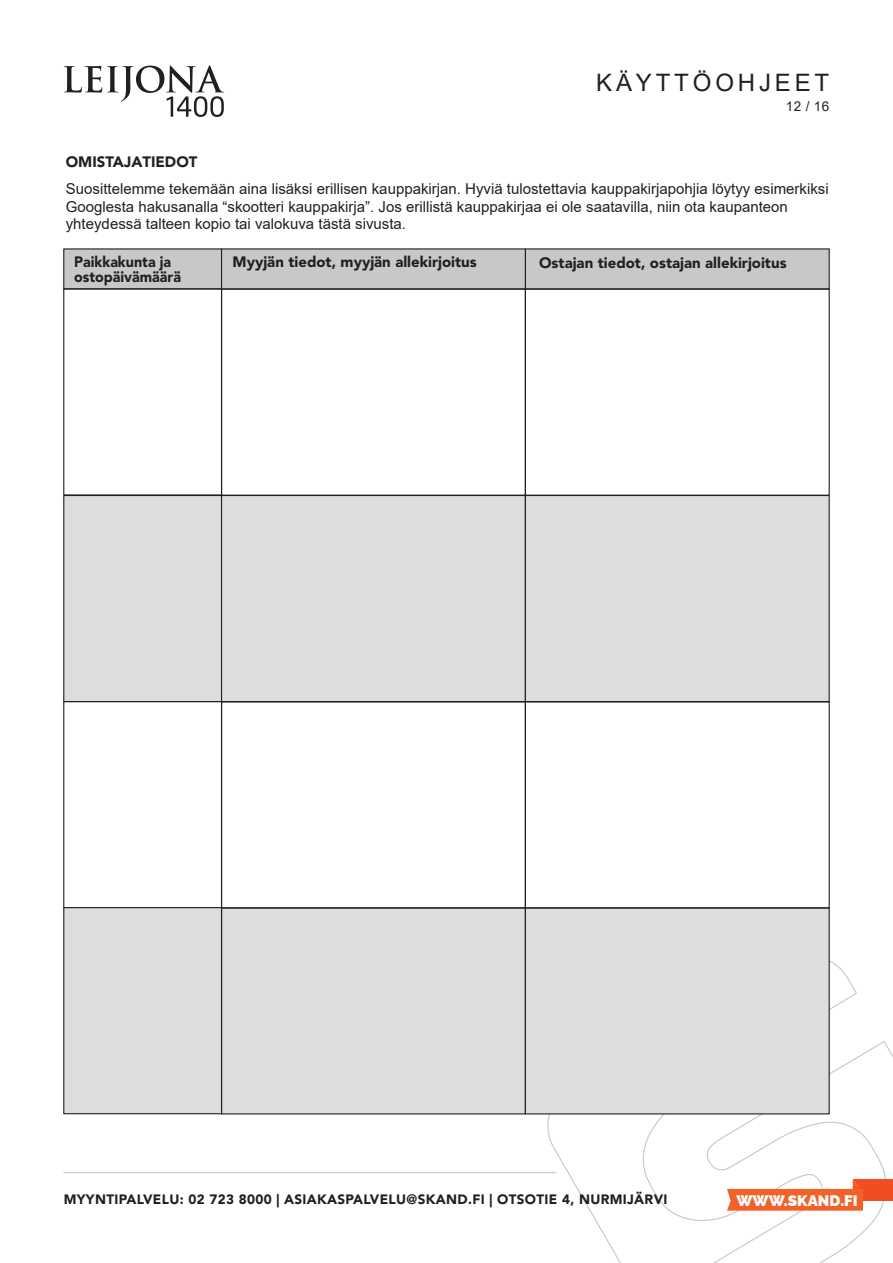
<style>
.page{position:relative;width:893px;height:1263px;background:#fff}
.page>*{position:absolute;margin:0;border:0;box-sizing:border-box;transform-origin:0 0}
.t1{font:24px "Arial";letter-spacing:.16em;color:#231f20}
.t2{font:900 15.3px "Raleway";color:#fff}
.t3{font:15px/17.2px "Arial";color:#231f20}
.t4{font:900 15px "Avenir";color:#231f20}
.t5{font:900 15px/15px "Avenir";color:#231f20;scale:.95 1}
.t6{font:900 13.5px "Avenir";letter-spacing:.025em;color:#231f20}
.t7{font:13.5px "Arial";color:#231f20}
</style>
<div class="page">
<svg style="left:541px;top:960px;width:352px;height:303px"></svg>
<hr style="left:64px;top:1172px;width:492px;height:1px;background:#c7c8ca">
<div style="left:853px;top:1179px;width:40px;height:21px;background:#f04d22"></div>
<svg style="left:727px;top:1179px;width:136px;height:32px"></svg>
<svg style="left:64px;top:65px;width:160px;height:52px"></svg>
<div style="left:63px;top:248px;width:159px;height:41px;background:#c7c8ca"></div>
<div style="left:221px;top:248px;width:305px;height:41px;background:#c7c8ca;border:1px solid #231f20"></div>
<div style="left:525px;top:248px;width:305px;height:41px;background:#c7c8ca;border:1px solid #231f20"></div>
<div style="left:63px;top:288px;width:159px;height:207px;border:1px solid #231f20"></div>
<div style="left:63px;top:495px;width:159px;height:207px;background:#dcdddf;border:1px solid #231f20"></div>
<div style="left:221px;top:495px;width:305px;height:207px;background:#dcdddf;border:1px solid #231f20"></div>
<div style="left:221px;top:907px;width:305px;height:207px;background:#dcdddf;border:1px solid #231f20"></div>
<div style="left:221px;top:701px;width:305px;height:207px;border:1px solid #231f20"></div>
<div style="left:221px;top:289px;width:305px;height:207px;border:1px solid #231f20"></div>
<div style="left:525px;top:495px;width:305px;height:207px;background:#dcdddf;border:1px solid #231f20"></div>
<div style="left:525px;top:907px;width:305px;height:207px;background:#dcdddf;border:1px solid #231f20"></div>
<div style="left:525px;top:701px;width:305px;height:207px;border:1px solid #231f20"></div>
<div style="left:525px;top:289px;width:305px;height:207px;border:1px solid #231f20"></div>
<div style="left:63px;top:701px;width:159px;height:207px;border:1px solid #231f20"></div>
<div style="left:63px;top:907px;width:159px;height:207px;background:#dcdddf;border:1px solid #231f20"></div>
<h1 class="t1" style="left:596px;top:73px;width:234px">KÄYTTÖOHJEET</h1>
<p class="t7" style="left:786px;top:101px;width:45px">12 / 16</p>
<p class="t4" style="left:66px;top:150px;width:133px">OMISTAJATIEDOT</p>
<p class="t3" style="left:66px;top:182px;width:764px">Suosittelemme tekemään aina lisäksi erillisen kauppakirjan. Hyviä tulostettavia kauppakirjapohjia löytyy esimerkiksi<br>Googlesta hakusanalla “skootteri kauppakirja”. Jos erillistä kauppakirjaa ei ole saatavilla, niin ota kaupanteon yhteydessä talteen kopio tai valokuva tästä sivusta.</p>
<p class="t5" style="left:74px;top:255px;width:114px">Paikkakunta ja ostopäivämäärä</p>
<p class="t4" style="left:233px;top:251px;width:246px">Myyjän tiedot, myyjän allekirjoitus</p>
<p class="t4" style="left:539px;top:251px;width:249px">Ostajan tiedot, ostajan allekirjoitus</p>
<p class="t6" style="left:64px;top:1189px;width:605px">MYYNTIPALVELU: 02 723 8000 | ASIAKASPALVELU@SKAND.FI | OTSOTIE 4, NURMIJÄRVI</p>
<p class="t2" style="left:736px;top:1191px;width:123px">WWW.SKAND.FI</p>
</div>
